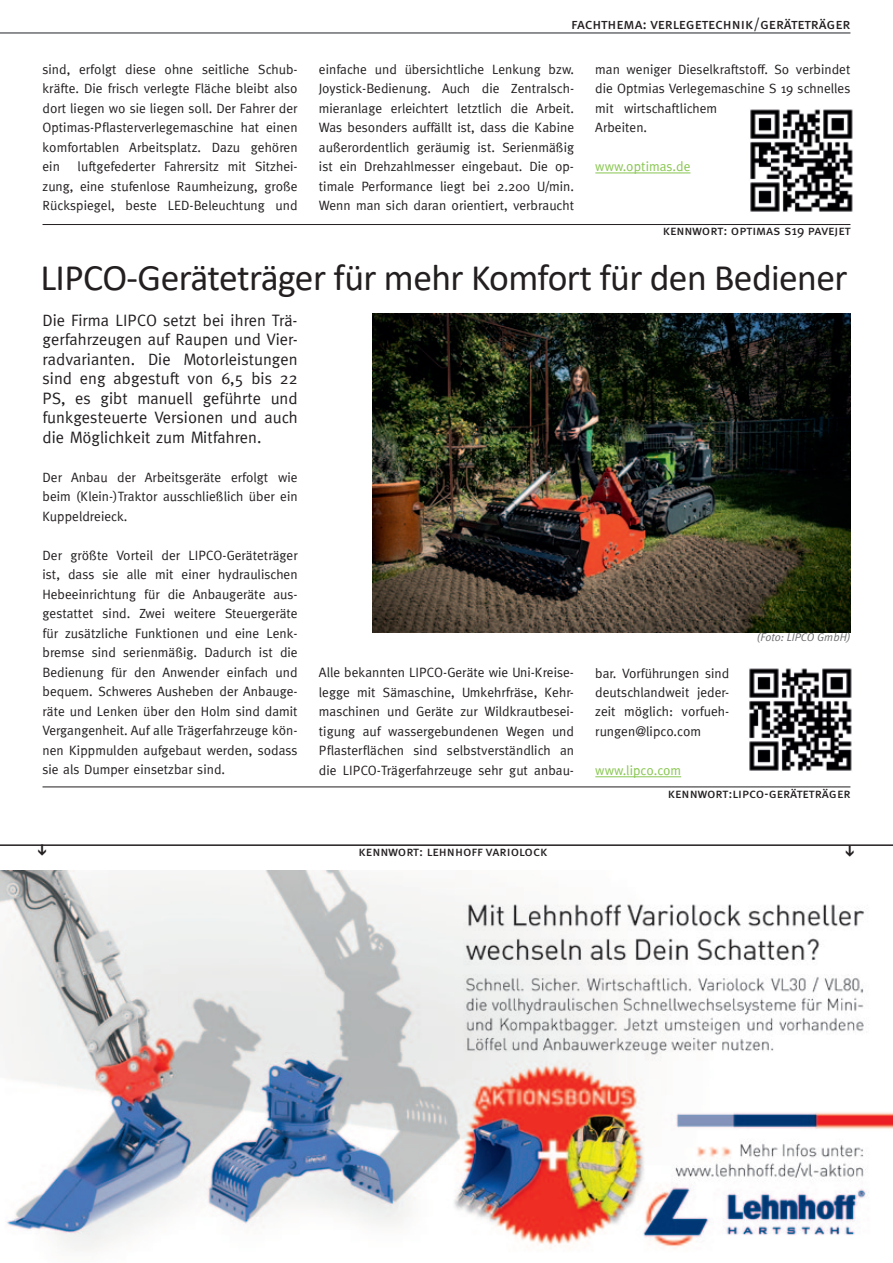
<style>
.page{position:relative;width:893px;height:1263px;background:#fff}
.page>*{position:absolute;margin:0;border:0;box-sizing:border-box;transform-origin:0 0}
.t1{font:37.5px "Calibri";letter-spacing:-.015em;color:#231f20}
.t2{font:16.5px/19.5px "Meta";letter-spacing:.005em;color:#231f20;text-align:justify}
.t3{font:15px "Meta Book Caps";letter-spacing:-.005em;color:#231f20}
.t4{font:13.5px/19.5px "Meta";letter-spacing:.005em;color:#231f20;text-align:justify}
.t5{font:13.5px "Meta Book Caps";letter-spacing:.005em;color:#231f20}
.t6{font:13.5px "Meta";letter-spacing:.005em;color:#89c651}
.t7{font:italic 11.25px "Meta Normal";letter-spacing:.005em;color:#6c6d70}
</style>
<div class="page">
<hr style="left:0;top:32px;width:850px;height:2px;background:#6c6d70">
<hr style="left:595px;top:173px;width:95px;height:1px;background:#89c651">
<img style="left:750px;top:109px;width:103px;height:103px">
<hr style="left:43px;top:224px;width:807px;height:1px;background:#231f20">
<hr style="left:595px;top:776px;width:86px;height:1px;background:#89c651">
<img style="left:373px;top:313px;width:477px;height:319px">
<img style="left:749px;top:668px;width:103px;height:103px">
<hr style="left:43px;top:786px;width:807px;height:1px;background:#231f20">
<img style="left:0;top:871px;width:893px;height:379px">
<hr style="left:0;top:844px;width:893px;height:2px;background:#231f20">
<p class="t4" style="left:43px;top:59px;width:257px">sind, erfolgt diese ohne seitliche Schub&shy;kräfte. Die frisch verlegte Fläche bleibt also dort liegen wo sie liegen soll. Der Fahrer der Optimas-Pflasterverlegemaschine hat einen komfortablen Arbeitsplatz. Dazu gehören ein</p>
<p class="t4" style="left:43px;top:157px;width:257px;text-indent:35px">luftgefederter Fahrersitz mit Sitzhei&shy;zung, eine stufenlose Raumheizung, große Rückspiegel, beste LED-Beleuchtung und</p>
<p class="t3" style="left:571px;top:15px;width:281px">fachthema: verlegetechnik/geräteträger</p>
<p class="t4" style="left:319px;top:59px;width:257px">einfache und übersichtliche Lenkung bzw.<br>Joystick-Bedienung. Auch die Zentralsch&shy;mieranlage erleichtert letztlich die Arbeit.<br>Was besonders auffällt ist, dass die Kabine außerordentlich geräumig ist. Serienmäßig ist ein Drehzahlmesser eingebaut. Die op&shy;timale Performance liegt bei 2.200 U/min.<br>Wenn man sich daran orientiert, verbraucht</p>
<p class="t4" style="left:595px;top:59px;width:257px;text-align:left">man weniger Dieselkraftstoff. So verbindet die Optmias Verlegemaschine S 19 schnelles mit wirtschaftlichem<br>Arbeiten.</p>
<p class="t6" style="left:595px;top:159px;width:97px">www.optimas.de</p>
<p class="t5" style="left:663px;top:223px;width:189px">kennwort: optimas s19 pavejet</p>
<h1 class="t1" style="left:40px;top:251px;width:809px">LIPCO-Geräteträger für mehr Komfort für den Bediener</h1>
<p class="t2" style="left:43px;top:310px;width:257px">Die Firma LIPCO setzt bei ihren Trä&shy;gerfahrzeugen auf Raupen und Vier&shy;radvarianten. Die Motorleistungen sind eng abgestuft von 6,5 bis 22<br>PS, es gibt manuell geführte und funkgesteuerte Versionen und auch die Möglichkeit zum Mitfahren.</p>
<p class="t4" style="left:43px;top:467px;width:257px">Der Anbau der Arbeitsgeräte erfolgt wie beim (Klein-)Traktor ausschließlich über ein Kuppeldreieck.</p>
<p class="t4" style="left:43px;top:545px;width:257px">Der größte Vorteil der LIPCO-Geräteträger ist, dass sie alle mit einer hydraulischen Hebeeinrichtung für die Anbaugeräte aus&shy;gestattet sind. Zwei weitere Steuergeräte für zusätzliche Funktionen und eine Lenk&shy;bremse sind serienmäßig. Dadurch ist die Bedienung für den Anwender einfach und bequem. Schweres Ausheben der Anbauge&shy;räte und Lenken über den Holm sind damit Vergangenheit. Auf alle Trägerfahrzeuge kön&shy;nen Kippmulden aufgebaut werden, sodass sie als Dumper einsetzbar sind.</p>
<p class="t7" style="left:757px;top:631px;width:95px">(Foto: LIPCO GmbH)</p>
<p class="t4" style="left:319px;top:663px;width:257px">Alle bekannten LIPCO-Geräte wie Uni-Kreise&shy;legge mit Sämaschine, Umkehrfräse, Kehr&shy;maschinen und Geräte zur Wildkrautbesei&shy;tigung auf wassergebundenen Wegen und Pflasterflächen sind selbstverständlich an die LIPCO-Trägerfahrzeuge sehr gut anbau-</p>
<p class="t4" style="left:595px;top:663px;width:135px">bar. Vorführungen sind deutschlandweit jeder&shy;zeit möglich: vorfueh&shy;rungen@lipco.com</p>
<p class="t6" style="left:595px;top:762px;width:87px">www.lipco.com</p>
<p class="t5" style="left:359px;top:843px;width:190px">kennwort: lehnhoff variolock</p>
<p class="t5" style="left:668px;top:785px;width:184px">kennwort:lipco-geräteträger</p>
</div>
